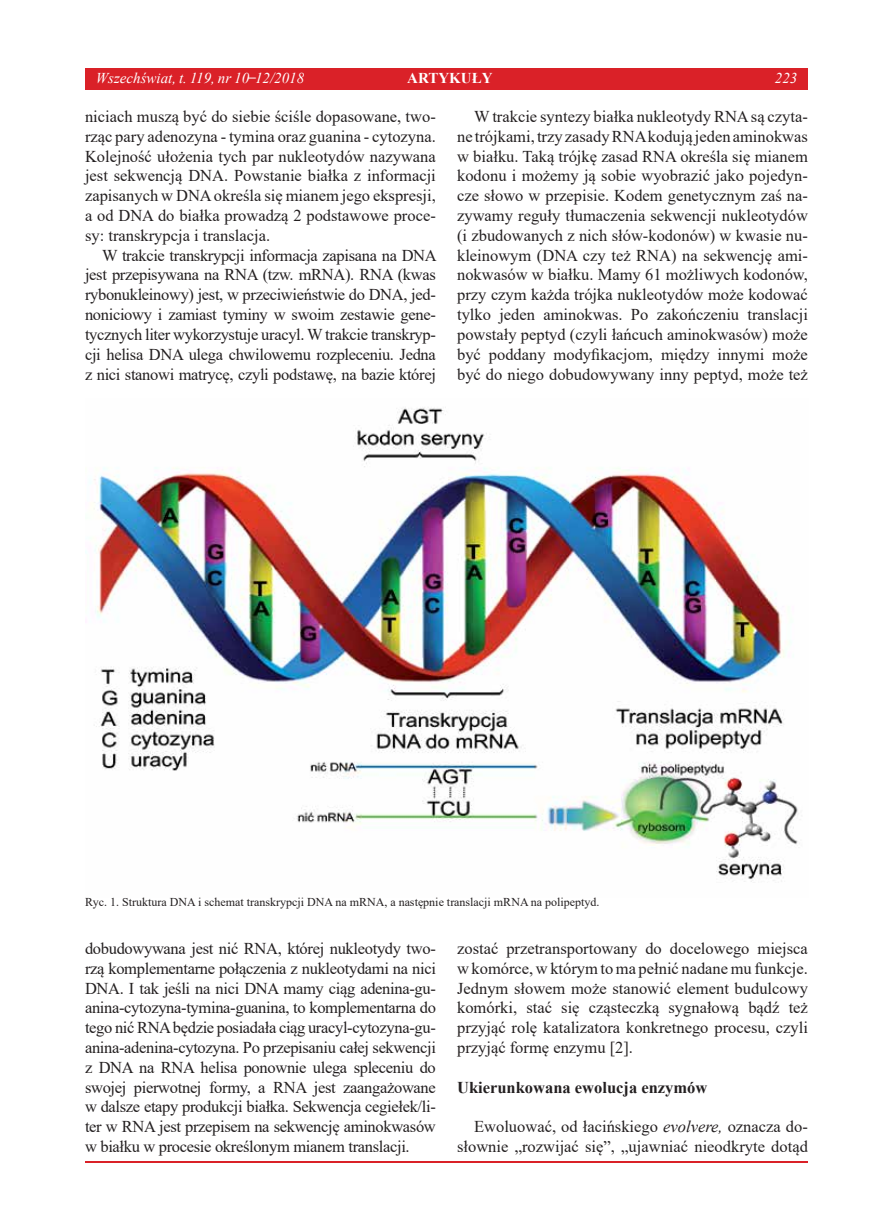
<style>
.page{position:relative;width:893px;height:1225px;background:#fff}
.page>*{position:absolute;margin:0;border:0;box-sizing:border-box;transform-origin:0 0}
.t1{font:16.5px/19.8px "Times New Roman";color:#231f20;text-align:justify}
.t2{font:700 16.5px "Times New Roman";color:#231f20}
.t3{font:italic 15px "Times New Roman";color:#fff}
.t4{font:700 15px "Times New Roman";color:#fff}
.t5{font:12px "Times New Roman";color:#231f20}
.s1{font-style:normal}
.s2{font-style:italic}
</style>
<div class="page">
<hr style="left:85px;top:1161px;width:723px;height:1px;background:#da2128">
<img style="left:85px;top:407px;width:713px;height:475px">
<div style="left:85px;top:68px;width:723px;height:21px;background:#da2128"></div>
<p class="t3" style="left:96px;top:68px;width:210px">Wszechświat, t. 119, nr 10 <span class="s1">̶</span>12/2018</p>
<p class="t4" style="left:407px;top:67px;width:87px">ARTYKUŁY</p>
<p class="t3" style="left:775px;top:68px;width:24px">223</p>
<p class="t1" style="left:85px;top:106px;width:352px">niciach muszą być do siebie ściśle dopasowane, two&shy;rząc pary adenozyna - tymina oraz guanina - cytozyna.<br>Kolejność ułożenia tych par nukleotydów nazywana jest sekwencją DNA. Powstanie białka z informacji zapisanych w DNA określa się mianem jego ekspresji, a od DNA do białka prowadzą 2 podstawowe proce&shy;sy: transkrypcja i translacja.</p>
<p class="t1" style="left:85px;top:245px;width:353px;text-indent:17px">W trakcie transkrypcji informacja zapisana na DNA jest przepisywana na RNA (tzw. mRNA). RNA (kwas rybonukleinowy) jest, w przeciwieństwie do DNA, jed&shy;noniciowy i zamiast tyminy w swoim zestawie gene&shy;tycznych liter wykorzystuje uracyl. W trakcie transkryp&shy;cji helisa DNA ulega chwilowemu rozpleceniu. Jedna z nici stanowi matrycę, czyli podstawę, na bazie której</p>
<p class="t1" style="left:457px;top:106px;width:352px;text-indent:17px">W trakcie syntezy białka nukleotydy RNA są czyta&shy;ne trójkami, trzy zasady RNA kodują jeden aminokwas w białku. Taką trójkę zasad RNA określa się mianem kodonu i możemy ją sobie wyobrazić jako pojedyn&shy;cze słowo w przepisie. Kodem genetycznym zaś na&shy;zywamy reguły tłumaczenia sekwencji nukleotydów (i zbudowanych z nich słów-kodonów) w kwasie nu&shy;kleinowym (DNA czy też RNA) na sekwencję ami&shy;nokwasów w białku. Mamy 61 możliwych kodonów, przy czym każda trójka nukleotydów może kodować tylko jeden aminokwas. Po zakończeniu translacji powstały peptyd (czyli łańcuch aminokwasów) może być poddany modyfikacjom, między innymi może być do niego dobudowywany inny peptyd, może też</p>
<p class="t5" style="left:85px;top:893px;width:516px">Ryc. 1. Struktura DNA i schemat transkrypcji DNA na mRNA, a następnie translacji mRNA na polipeptyd.</p>
<p class="t1" style="left:85px;top:938px;width:352px">dobudowywana jest nić RNA, której nukleotydy two&shy;rzą komplementarne połączenia z nukleotydami na nici DNA. I tak jeśli na nici DNA mamy ciąg adenina-gu&shy;anina-cytozyna-tymina-guanina, to komplementarna do tego nić RNA będzie posiadała ciąg uracyl-cytozyna-gu&shy;anina-adenina-cytozyna. Po przepisaniu całej sekwencji z DNA na RNA helisa ponownie ulega spleceniu do swojej pierwotnej formy, a RNA jest zaangażowane w dalsze etapy produkcji białka. Sekwencja cegiełek/li&shy;ter w RNA jest przepisem na sekwencję aminokwasów w białku w procesie określonym mianem translacji.</p>
<p class="t1" style="left:457px;top:938px;width:352px">zostać przetransportowany do docelowego miejsca w komórce, w którym to ma pełnić nadane mu funkcje.<br>Jednym słowem może stanowić element budulcowy komórki, stać się cząsteczką sygnałową bądź też przyjąć rolę katalizatora konkretnego procesu, czyli przyjąć formę enzymu [2].</p>
<p class="t2" style="left:457px;top:1075px;width:252px">Ukierunkowana ewolucja enzymów</p>
<p class="t1" style="left:457px;top:1116px;width:352px;text-align:right">Ewoluować, od łacińskiego <span class="s2">evolvere,</span> oznacza do&shy;słownie „rozwijać się”, „ujawniać nieodkryte dotąd</p>
</div>
